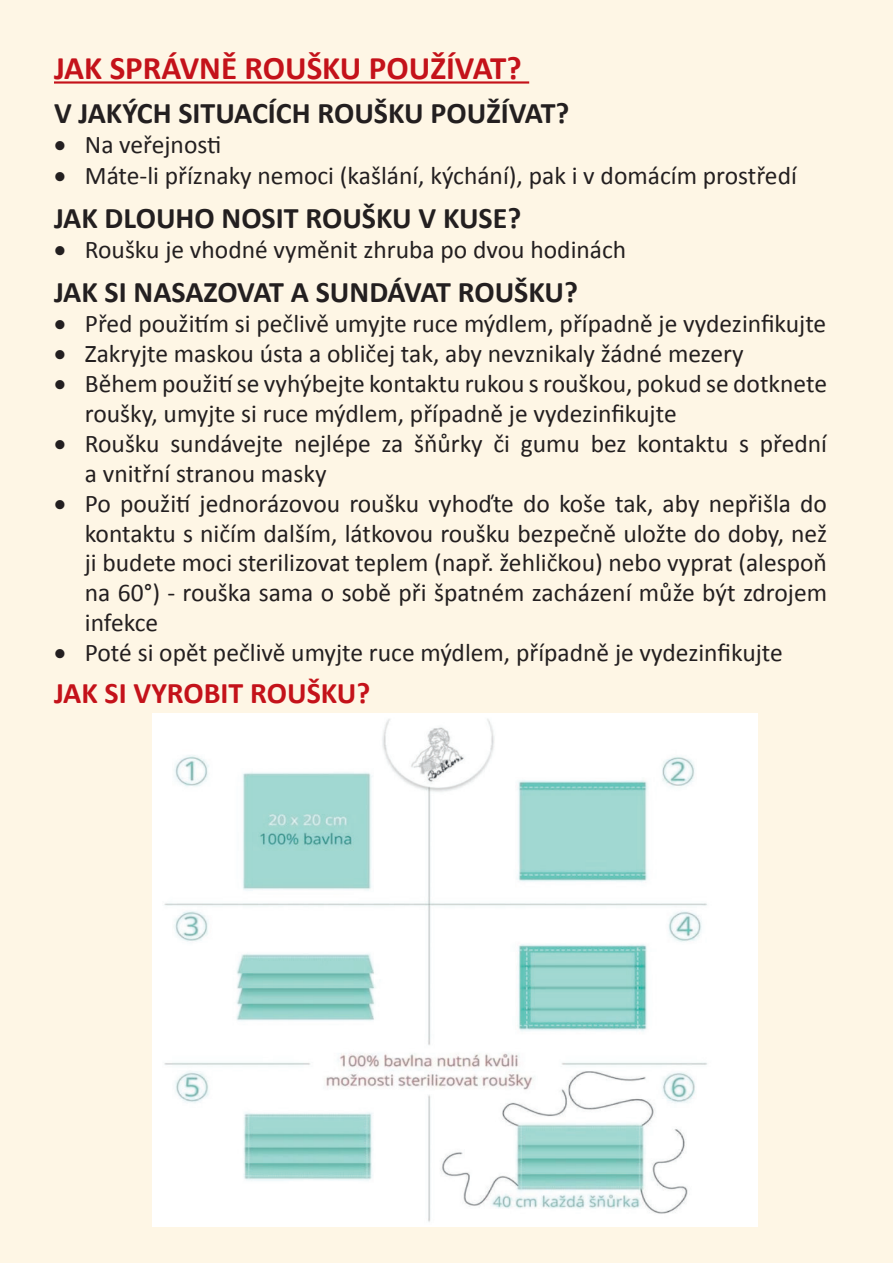
<style>
.page{position:relative;width:893px;height:1263px;background:#fef6e5}
.page>*{position:absolute;margin:0;border:0;box-sizing:border-box;transform-origin:0 0}
.t1{font:700 33px "Calibri";color:#c4121a}
.t2{font:700 30px "Calibri";color:#231f20}
.t3{font:700 30px "Calibri";color:#c4121a}
.t4{font:25.5px/29.8px "Calibri";color:#231f20}
</style>
<div class="page">
<hr style="left:54px;top:81px;width:475px;height:3px;background:#c4121a">
<img style="left:152px;top:713px;width:605px;height:514px">
<p class="t1" style="left:54px;top:44px;width:469px">JAK SPRÁVNĚ ROUŠKU POUŽÍVAT?</p>
<p class="t2" style="left:54px;top:92px;width:517px">V JAKÝCH SITUACÍCH ROUŠKU POUŽÍVAT?</p>
<p class="t4" style="left:54px;top:129px;width:169px">• Na veřejnosti</p>
<p class="t4" style="left:54px;top:160px;width:744px">• Máte-li příznaky nemoci (kašlání, kýchání), pak i v domácím prostředí</p>
<p class="t2" style="left:54px;top:197px;width:469px">JAK DLOUHO NOSIT ROUŠKU V KUSE?</p>
<p class="t4" style="left:54px;top:234px;width:574px">• Roušku je vhodné vyměnit zhruba po dvou hodinách</p>
<p class="t2" style="left:54px;top:271px;width:525px">JAK SI NASAZOVAT A SUNDÁVAT ROUŠKU?</p>
<p class="t4" style="left:54px;top:308px;width:774px">• Před použitím si pečlivě umyjte ruce mýdlem, případně je vydezinfikujte</p>
<p class="t4" style="left:54px;top:338px;width:691px">• Zakryjte maskou ústa a obličej tak, aby nevznikaly žádné mezery</p>
<p class="t4" style="left:85px;top:368px;width:744px;text-indent:-31px">• Během použití se vyhýbejte kontaktu rukou s rouškou, pokud se dotknete roušky, umyjte si ruce mýdlem, případně je vydezinfikujte</p>
<p class="t4" style="left:85px;top:428px;width:744px;text-indent:-31px">• Roušku sundávejte nejlépe za šňůrky či gumu bez kontaktu s přední a vnitřní stranou masky</p>
<p class="t4" style="left:85px;top:488px;width:744px;text-align:justify;text-indent:-31px">• Po použití jednorázovou roušku vyhoďte do koše tak, aby nepřišla do kontaktu s ničím dalším, látkovou roušku bezpečně uložte do doby, než ji budete moci sterilizovat teplem (např. žehličkou) nebo vyprat (alespoň na 60°) - rouška sama o sobě při špatném zacházení může být zdrojem infekce</p>
<p class="t4" style="left:54px;top:637px;width:730px">• Poté si opět pečlivě umyjte ruce mýdlem, případně je vydezinfikujte</p>
<p class="t3" style="left:54px;top:672px;width:318px">JAK SI VYROBIT ROUŠKU?</p>
</div>
